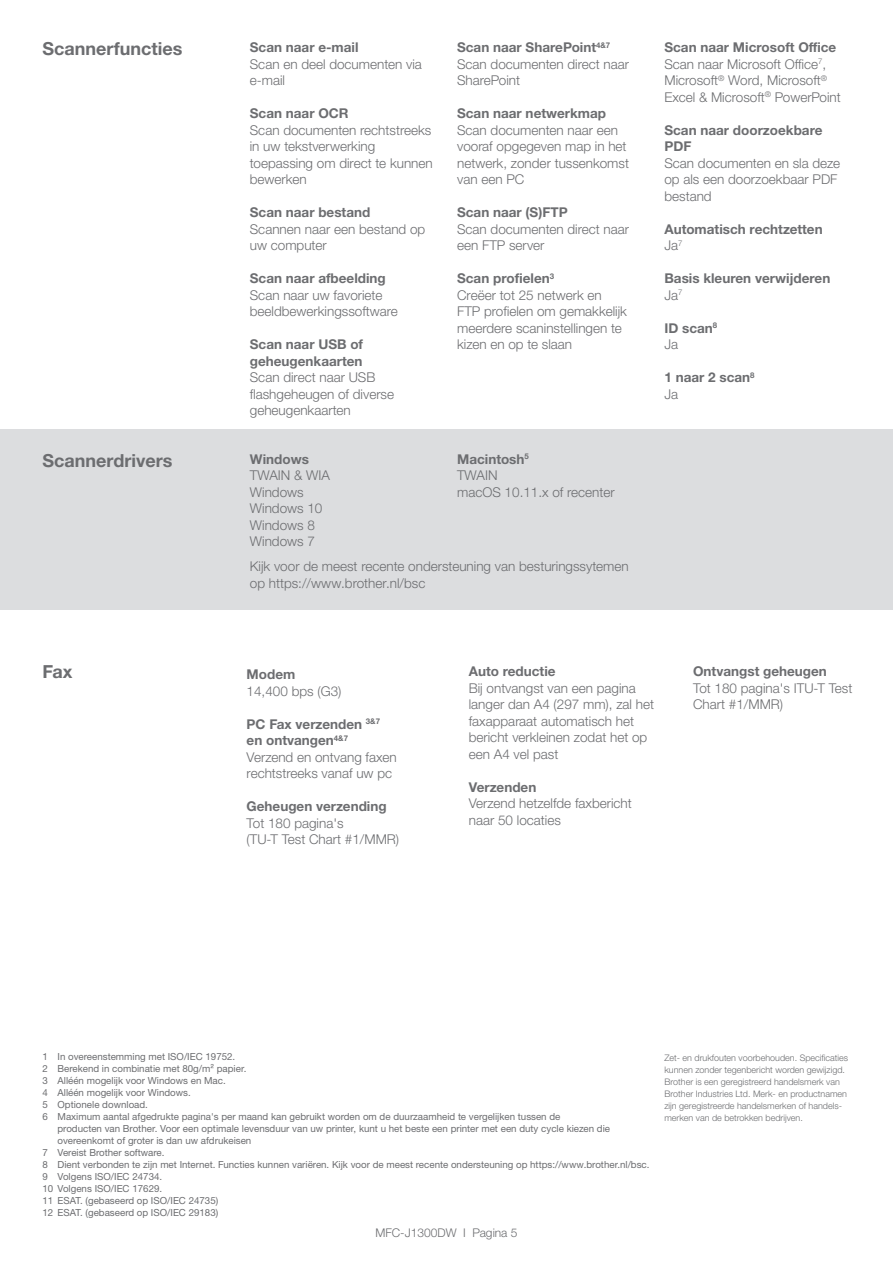
<style>
.page{position:relative;width:893px;height:1263px;background:#fff}
.page>*{position:absolute;margin:0;border:0;box-sizing:border-box;transform-origin:0 0}
.t1{font:700 18px "Helvetica Neue LTW1 G";color:#6c6d70}
.t2{font:300 13.5px/16.5px "Helvetica Neue LTW1 G";color:#6c6d70}
.t3{font:700 13.5px/16.5px "Helvetica Neue LTW1 G";color:#6c6d70}
.t4{font:300 12px "Helvetica Neue LTW1 G";color:#6c6d70}
.t5{font:9.75px/12px "Helvetica Neue LTW1 G";color:#6c6d70}
.t6{font:300 9px/12px "Helvetica Neue LTW1 G";color:#6c6d70}
.s1{font-weight:700}
</style>
<div class="page">
<div style="left:0;top:429px;width:893px;height:181px;background:#dcdddf"></div>
<p class="t1" style="left:43px;top:38px;width:141px">Scannerfuncties</p>
<p class="t3" style="left:250px;top:39px;width:110px">Scan naar e-mail</p>
<p class="t2" style="left:250px;top:56px;width:174px">Scan en deel documenten via e-mail</p>
<p class="t3" style="left:250px;top:105px;width:100px">Scan naar OCR</p>
<p class="t2" style="left:250px;top:122px;width:183px">Scan documenten rechtstreeks</p>
<p class="t2" style="left:250px;top:138px;width:127px">in uw tekstverwerking</p>
<p class="t2" style="left:250px;top:155px;width:184px">toepassing om direct te kunnen bewerken</p>
<p class="t2" style="left:250px;top:204px;width:177px"><span class="s1">Scan naar bestand<br></span>Scannen naar een bestand op uw computer</p>
<p class="t3" style="left:250px;top:270px;width:137px">Scan naar afbeelding</p>
<p class="t2" style="left:250px;top:287px;width:150px">Scan naar uw favoriete beeldbewerkingssoftware</p>
<p class="t3" style="left:250px;top:336px;width:115px">Scan naar USB of</p>
<p class="t3" style="left:250px;top:353px;width:114px">geheugenkaarten</p>
<p class="t2" style="left:250px;top:369px;width:146px">Scan direct naar USB flashgeheugen of diverse geheugenkaarten</p>
<p class="t3" style="left:457px;top:39px;width:155px">Scan naar SharePoint<sup>4&amp;7</sup></p>
<p class="t2" style="left:457px;top:56px;width:173px">Scan documenten direct naar</p>
<p class="t2" style="left:457px;top:72px;width:65px">SharePoint</p>
<p class="t3" style="left:457px;top:105px;width:150px">Scan naar netwerkmap</p>
<p class="t2" style="left:457px;top:122px;width:173px">Scan documenten naar een vooraf opgegeven map in het netwerk, zonder tussenkomst van een PC</p>
<p class="t3" style="left:457px;top:204px;width:112px">Scan naar (S)FTP</p>
<p class="t2" style="left:457px;top:221px;width:173px">Scan documenten direct naar een FTP server</p>
<p class="t3" style="left:457px;top:270px;width:98px">Scan profielen<sup>3</sup></p>
<p class="t2" style="left:457px;top:287px;width:171px">Creëer tot 25 netwerk en<br>FTP profielen om gemakkelijk meerdere scaninstellingen te kizen en op te slaan</p>
<p class="t1" style="left:43px;top:450px;width:131px">Scannerdrivers</p>
<p class="t3" style="left:457px;top:451px;width:73px">Macintosh<sup>5</sup></p>
<p class="t2" style="left:457px;top:467px;width:42px">TWAIN</p>
<p class="t2" style="left:457px;top:484px;width:159px">macOS 10.11.x of recenter</p>
<p class="t3" style="left:250px;top:451px;width:61px">Windows</p>
<p class="t2" style="left:250px;top:467px;width:82px">TWAIN &amp; WIA</p>
<p class="t2" style="left:250px;top:484px;width:55px">Windows</p>
<p class="t2" style="left:250px;top:500px;width:74px">Windows 10</p>
<p class="t2" style="left:250px;top:517px;width:67px">Windows 8</p>
<p class="t2" style="left:250px;top:533px;width:67px">Windows 7</p>
<p class="t2" style="left:250px;top:558px;width:380px">Kijk voor de meest recente ondersteuning van besturingssytemen</p>
<p class="t2" style="left:250px;top:574px;width:177px">op https://www.brother.nl/bsc</p>
<p class="t3" style="left:664px;top:39px;width:173px">Scan naar Microsoft Office</p>
<p class="t2" style="left:664px;top:56px;width:178px">Scan naar Microsoft Office<sup>7</sup>,<br>Microsoft<sup>®</sup> Word, Microsoft<sup>®<br></sup>Excel &amp; Microsoft<sup>®</sup> PowerPoint</p>
<p class="t3" style="left:664px;top:122px;width:160px">Scan naar doorzoekbare<br>PDF</p>
<p class="t2" style="left:664px;top:155px;width:177px">Scan documenten en sla deze op als een doorzoekbaar PDF bestand</p>
<p class="t3" style="left:664px;top:221px;width:160px">Automatisch rechtzetten</p>
<p class="t2" style="left:664px;top:237px;width:20px">Ja<sup>7</sup></p>
<p class="t3" style="left:664px;top:270px;width:167px">Basis kleuren verwijderen</p>
<p class="t2" style="left:664px;top:287px;width:20px">Ja<sup>7</sup></p>
<p class="t3" style="left:664px;top:320px;width:54px">ID scan<sup>8</sup></p>
<p class="t2" style="left:664px;top:336px;width:15px">Ja</p>
<p class="t3" style="left:664px;top:369px;width:92px">1 naar 2 scan<sup>8</sup></p>
<p class="t2" style="left:664px;top:386px;width:15px">Ja</p>
<p class="t1" style="left:43px;top:661px;width:31px">Fax</p>
<p class="t3" style="left:247px;top:666px;width:50px">Modem</p>
<p class="t2" style="left:247px;top:683px;width:96px">14,400 bps (G3)</p>
<p class="t3" style="left:247px;top:715px;width:135px">PC Fax verzenden <sup>3&amp;7</sup></p>
<p class="t3" style="left:247px;top:732px;width:103px">en ontvangen<sup>4&amp;7</sup></p>
<p class="t2" style="left:247px;top:749px;width:152px">Verzend en ontvang faxen rechtstreeks vanaf uw pc</p>
<p class="t3" style="left:247px;top:798px;width:142px">Geheugen verzending</p>
<p class="t2" style="left:247px;top:815px;width:98px">Tot 180 pagina's</p>
<p class="t2" style="left:247px;top:831px;width:154px">(TU-T Test Chart #1/MMR)</p>
<p class="t3" style="left:469px;top:663px;width:88px">Auto reductie</p>
<p class="t2" style="left:469px;top:680px;width:187px">Bij ontvangst van een pagina langer dan A4 (297 mm), zal het faxapparaat automatisch het bericht verkleinen zodat het op een A4 vel past</p>
<p class="t3" style="left:469px;top:779px;width:69px">Verzenden</p>
<p class="t2" style="left:469px;top:795px;width:164px">Verzend hetzelfde faxbericht naar 50 locaties</p>
<p class="t3" style="left:693px;top:663px;width:135px">Ontvangst geheugen</p>
<p class="t2" style="left:693px;top:680px;width:161px">Tot 180 pagina's ITU-T Test<br>Chart #1/MMR)</p>
<p class="t5" style="left:43px;top:1051px;width:194px">1 In overeenstemming met ISO/IEC 19752.</p>
<p class="t5" style="left:43px;top:1063px;width:205px">2 Berekend in combinatie met 80g/m² papier.</p>
<p class="t5" style="left:43px;top:1075px;width:185px">3 Alléén mogelijk voor Windows en Mac.</p>
<p class="t5" style="left:43px;top:1087px;width:150px">4 Alléén mogelijk voor Windows.</p>
<p class="t5" style="left:43px;top:1099px;width:107px">5 Optionele download.</p>
<p class="t5" style="left:58px;top:1111px;width:554px;text-indent:-15px">6 Maximum aantal afgedrukte pagina's per maand kan gebruikt worden om de duurzaamheid te vergelijken tussen de<br>producten van Brother. Voor een optimale levensduur van uw printer, kunt u het beste een printer met een duty cycle kiezen die overeenkomt of groter is dan uw afdrukeisen</p>
<p class="t5" style="left:43px;top:1147px;width:124px">7 Vereist Brother software.</p>
<p class="t5" style="left:43px;top:1159px;width:609px">8 Dient verbonden te zijn met Internet. Functies kunnen variëren. Kijk voor de meest recente ondersteuning op https://www.brother.nl/bsc.</p>
<p class="t5" style="left:43px;top:1171px;width:121px">9 Volgens ISO/IEC 24734.</p>
<p class="t5" style="left:43px;top:1183px;width:121px">10 Volgens ISO/IEC 17629.</p>
<p class="t5" style="left:43px;top:1195px;width:177px">11 ESAT. (gebaseerd op ISO/IEC 24735)</p>
<p class="t5" style="left:43px;top:1207px;width:177px">12 ESAT. (gebaseerd op ISO/IEC 29183)</p>
<p class="t4" style="left:375px;top:1226px;width:144px">MFC-J1300DW I Pagina 5</p>
<p class="t6" style="left:664px;top:1051px;width:185px">Zet- en drukfouten voorbehouden. Specificaties kunnen zonder tegenbericht worden gewijzigd.<br>Brother is een geregistreerd handelsmerk van Brother Industries Ltd. Merk- en productnamen zijn geregistreerde handelsmerken of handels&shy;merken van de betrokken bedrijven.</p>
</div>
